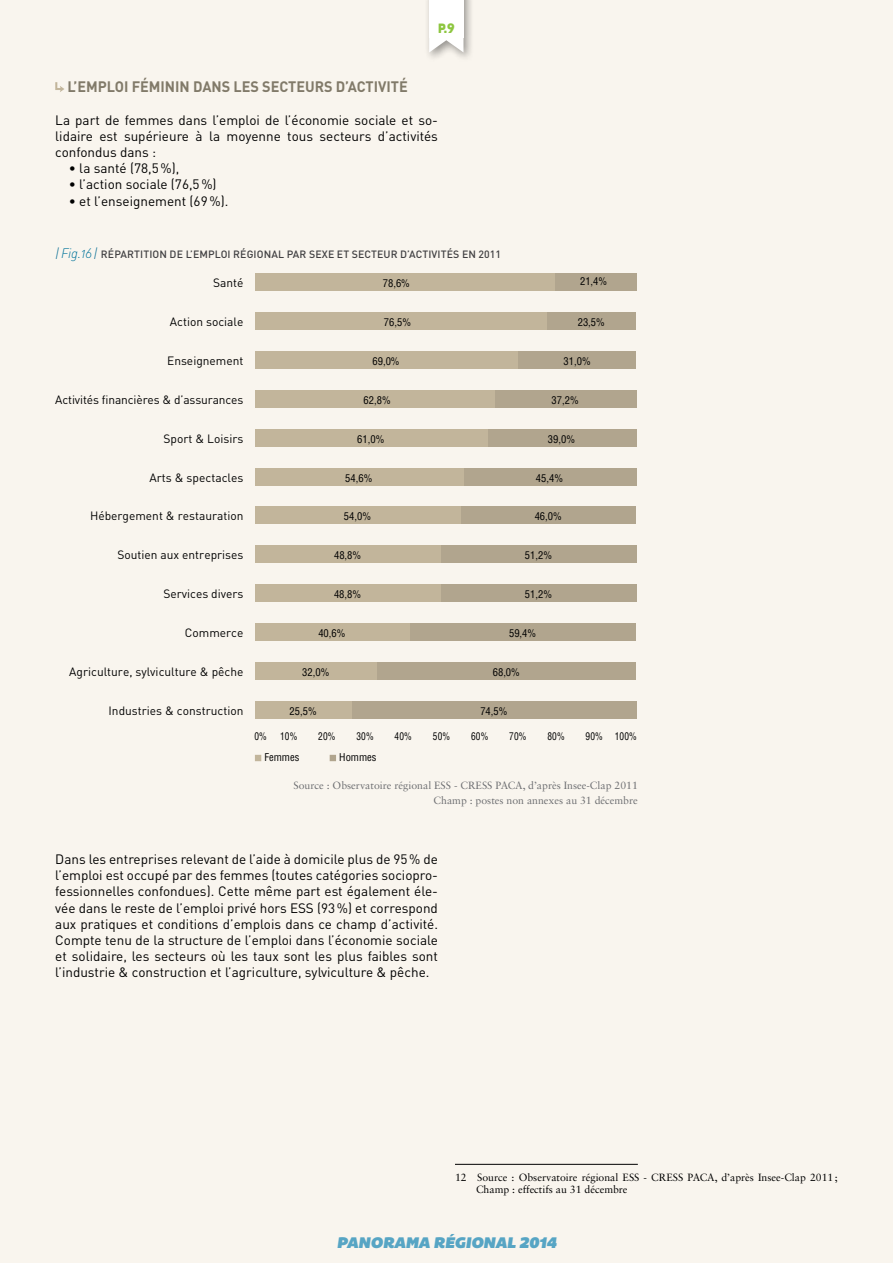
<style>
.page{position:relative;width:893px;height:1263px;background:#f9f5ee}
.page>*{position:absolute;margin:0;border:0;box-sizing:border-box;transform-origin:0 0}
.t1{font:italic 15.75px "Bemio";color:#57a5c4}
.t2{font:700 15px "DIN Pro";color:#817a69;scale:.96 1}
.t3{font:13.5px/16.2px "DIN Pro";color:#000;text-align:justify}
.t4{font:13.5px "Cubano";color:#8dc63f}
.t5{font:12px "DIN Pro";color:#000}
.t6{font:condensed 10.5px "Helvetica LT Std";color:#000}
.t7{font:10.5px/15px "Sabon LT Std";color:#6d6e71;text-align:right}
.t8{font:10.5px/12px "Sabon LT Std";color:#000}
.t9{font:500 10.5px "DIN Pro";letter-spacing:.01em;color:#414042}
.t10{font:condensed 10.35px "Helvetica LT Std";letter-spacing:.015em;color:#000;scale:.9 1}
.s1{font-family:"DIN Light Italic Alt";font-weight:400;font-size:13.5px;color:#006991}
.s2{font-family:"DIN Light Italic Alt";font-weight:400;font-size:13.5px;color:#00739a}
</style>
<div class="page">
<div style="left:424px;top:0;width:51px;height:62px;background:#000;opacity:.4"></div>
<svg style="left:429px;top:37px;width:34px;height:15px"></svg>
<div style="left:429px;top:0;width:35px;height:37px;background:#fff"></div>
<svg style="left:55px;top:82px;width:9px;height:10px"></svg>
<div style="left:352px;top:701px;width:284px;height:17px;background:#b1a58e"></div>
<div style="left:255px;top:701px;width:97px;height:17px;background:#c2b59b"></div>
<div style="left:377px;top:662px;width:259px;height:17px;background:#b1a58e"></div>
<div style="left:255px;top:662px;width:122px;height:17px;background:#c2b59b"></div>
<div style="left:409px;top:623px;width:227px;height:18px;background:#b1a58e"></div>
<div style="left:255px;top:623px;width:154px;height:18px;background:#c2b59b"></div>
<div style="left:441px;top:584px;width:195px;height:18px;background:#b1a58e"></div>
<div style="left:255px;top:584px;width:186px;height:18px;background:#c2b59b"></div>
<div style="left:441px;top:545px;width:195px;height:18px;background:#b1a58e"></div>
<div style="left:255px;top:545px;width:186px;height:18px;background:#c2b59b"></div>
<div style="left:461px;top:506px;width:175px;height:18px;background:#b1a58e"></div>
<div style="left:255px;top:506px;width:206px;height:18px;background:#c2b59b"></div>
<div style="left:463px;top:468px;width:173px;height:17px;background:#b1a58e"></div>
<div style="left:255px;top:468px;width:208px;height:17px;background:#c2b59b"></div>
<div style="left:487px;top:429px;width:149px;height:18px;background:#b1a58e"></div>
<div style="left:255px;top:429px;width:232px;height:18px;background:#c2b59b"></div>
<div style="left:494px;top:390px;width:142px;height:18px;background:#b1a58e"></div>
<div style="left:255px;top:390px;width:239px;height:18px;background:#c2b59b"></div>
<div style="left:518px;top:351px;width:118px;height:18px;background:#b1a58e"></div>
<div style="left:255px;top:351px;width:263px;height:18px;background:#c2b59b"></div>
<div style="left:547px;top:312px;width:89px;height:18px;background:#b1a58e"></div>
<div style="left:255px;top:312px;width:292px;height:18px;background:#c2b59b"></div>
<div style="left:554px;top:273px;width:82px;height:18px;background:#b1a58e"></div>
<div style="left:255px;top:273px;width:299px;height:18px;background:#c2b59b"></div>
<svg style="left:330px;top:755px;width:6px;height:6px"></svg>
<svg style="left:255px;top:755px;width:6px;height:6px"></svg>
<hr style="left:455px;top:1164px;width:183px;height:1px;background:#000">
<p class="t4" style="left:438px;top:20px;width:18px">P.9</p>
<p class="t2" style="left:68px;top:77px;width:356px">L’EMPLOI FÉMININ DANS LES SECTEURS D’ACTIVITÉ</p>
<p class="t3" style="left:55px;top:111px;width:384px">La part de femmes dans l’emploi de l’économie sociale et so&shy;lidaire est supérieure à la moyenne tous secteurs d’activités confondus dans :</p>
<p class="t3" style="left:69px;top:160px;width:112px">• la santé (78,5%),</p>
<p class="t3" style="left:69px;top:176px;width:149px">• l’action sociale (76,5%)</p>
<p class="t3" style="left:69px;top:192px;width:161px">• et l’enseignement (69%).</p>
<p class="t9" style="left:55px;top:247px;width:447px"><span class="s1">|</span><span class="s2">Fig.16</span><span class="s1">|</span> RÉPARTITION DE L’EMPLOI RÉGIONAL PAR SEXE ET SECTEUR D’ACTIVITÉS EN 2011</p>
<p class="t5" style="left:213px;top:275px;width:32px">Santé</p>
<p class="t6" style="left:383px;top:277px;width:29px">78,6%</p>
<p class="t6" style="left:580px;top:275px;width:29px">21,4%</p>
<p class="t5" style="left:170px;top:314px;width:75px">Action sociale</p>
<p class="t6" style="left:384px;top:316px;width:29px">76,5%</p>
<p class="t6" style="left:578px;top:316px;width:29px">23,5%</p>
<p class="t5" style="left:167px;top:353px;width:78px">Enseignement</p>
<p class="t6" style="left:372px;top:355px;width:29px">69,0%</p>
<p class="t6" style="left:564px;top:355px;width:29px">31,0%</p>
<p class="t5" style="left:55px;top:391px;width:190px">Activités financières &amp; d’assurances</p>
<p class="t6" style="left:363px;top:394px;width:29px">62,8%</p>
<p class="t6" style="left:552px;top:394px;width:29px">37,2%</p>
<p class="t5" style="left:164px;top:430px;width:81px">Sport &amp; Loisirs</p>
<p class="t6" style="left:357px;top:432px;width:29px">61,0%</p>
<p class="t6" style="left:548px;top:432px;width:29px">39,0%</p>
<p class="t5" style="left:149px;top:469px;width:96px">Arts &amp; spectacles</p>
<p class="t6" style="left:345px;top:471px;width:29px">54,6%</p>
<p class="t6" style="left:536px;top:471px;width:29px">45,4%</p>
<p class="t5" style="left:90px;top:508px;width:155px">Hébergement &amp; restauration</p>
<p class="t6" style="left:344px;top:510px;width:29px">54,0%</p>
<p class="t6" style="left:535px;top:510px;width:29px">46,0%</p>
<p class="t5" style="left:117px;top:547px;width:128px">Soutien aux entreprises</p>
<p class="t6" style="left:334px;top:549px;width:29px">48,8%</p>
<p class="t6" style="left:525px;top:549px;width:29px">51,2%</p>
<p class="t5" style="left:163px;top:586px;width:82px">Services divers</p>
<p class="t6" style="left:334px;top:588px;width:29px">48,8%</p>
<p class="t6" style="left:525px;top:588px;width:29px">51,2%</p>
<p class="t5" style="left:185px;top:624px;width:60px">Commerce</p>
<p class="t6" style="left:318px;top:626px;width:29px">40,6%</p>
<p class="t6" style="left:509px;top:626px;width:29px">59,4%</p>
<p class="t5" style="left:69px;top:663px;width:176px">Agriculture, sylviculture &amp; pêche</p>
<p class="t6" style="left:302px;top:665px;width:29px">32,0%</p>
<p class="t6" style="left:493px;top:665px;width:29px">68,0%</p>
<p class="t5" style="left:109px;top:702px;width:136px">Industries &amp; construction</p>
<p class="t6" style="left:290px;top:704px;width:29px">25,5%</p>
<p class="t6" style="left:480px;top:704px;width:29px">74,5%</p>
<p class="t10" style="left:254px;top:729px;width:16px">0%</p>
<p class="t10" style="left:280px;top:729px;width:21px">10%</p>
<p class="t10" style="left:318px;top:729px;width:21px">20%</p>
<p class="t10" style="left:356px;top:729px;width:21px">30%</p>
<p class="t10" style="left:395px;top:729px;width:21px">40%</p>
<p class="t10" style="left:433px;top:729px;width:21px">50%</p>
<p class="t10" style="left:471px;top:729px;width:21px">60%</p>
<p class="t10" style="left:509px;top:729px;width:21px">70%</p>
<p class="t10" style="left:547px;top:729px;width:21px">80%</p>
<p class="t10" style="left:586px;top:729px;width:59px">90% 100%</p>
<p class="t6" style="left:264px;top:750px;width:36px">Femmes</p>
<p class="t6" style="left:339px;top:750px;width:39px">Hommes</p>
<p class="t7" style="left:294px;top:778px;width:346px">Source : Observatoire régional ESS - CRESS PACA, d’après Insee-Clap 2011<br>Champ : postes non annexes au 31 décembre</p>
<p class="t3" style="left:55px;top:850px;width:384px">Dans les entreprises relevant de l’aide à domicile plus de 95% de l’emploi est occupé par des femmes (toutes catégories sociopro&shy;fessionnelles confondues). Cette même part est également éle&shy;vée dans le reste de l’emploi privé hors ESS (93%) et correspond aux pratiques et conditions d’emplois dans ce champ d’activité.<br>Compte tenu de la structure de l’emploi dans l’économie sociale et solidaire, les secteurs où les taux sont les plus faibles sont l’industrie &amp; construction et l’agriculture, sylviculture &amp; pêche.</p>
<p class="t8" style="left:476px;top:1171px;width:363px;text-indent:-21px">12 Source : Observatoire régional ESS - CRESS PACA, d’après Insee-Clap 2011;<br>Champ : effectifs au 31 décembre</p>
<p class="t1" style="left:337px;top:1230px;width:147px">PANORAMA RÉGIONA</p>
<p class="t1" style="left:507px;top:1230px;width:52px">L 2014</p>
</div>
